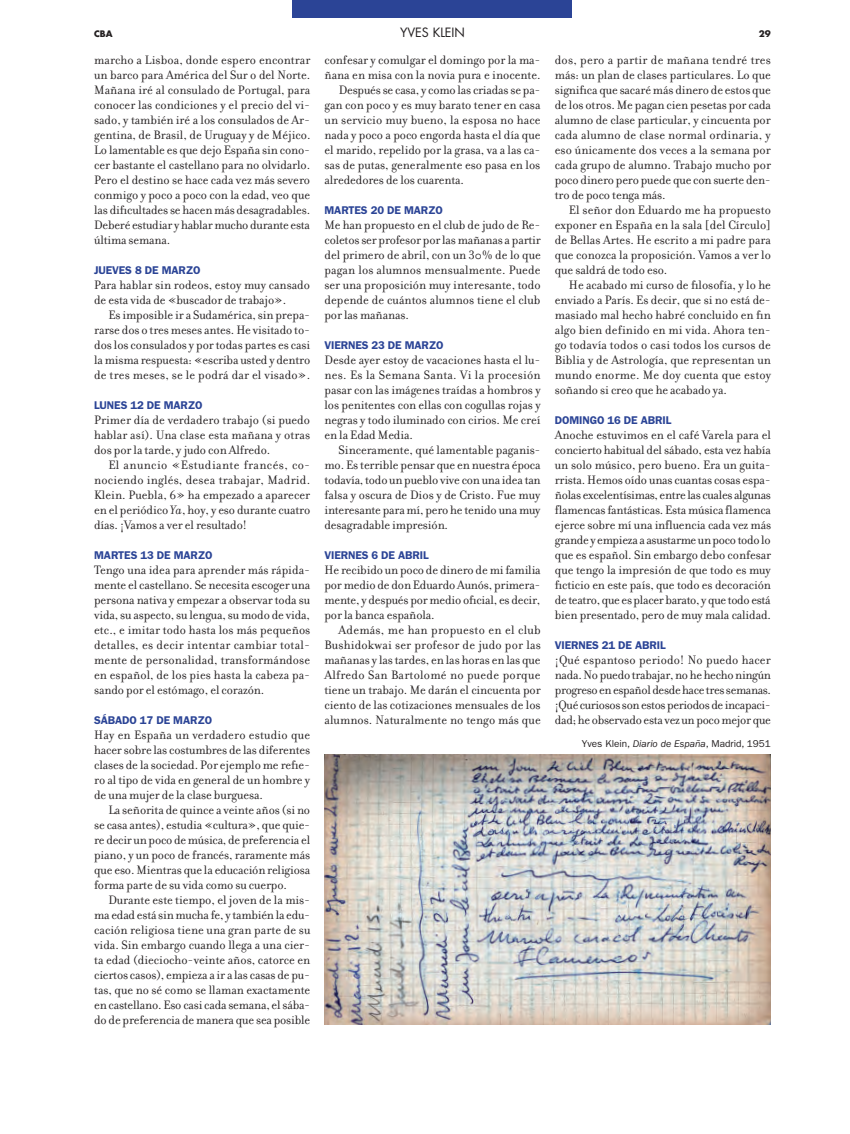
<style>
.page{position:relative;width:850px;height:1134px;background:#fff}
.page>*{position:absolute;margin:0;border:0;box-sizing:border-box;transform-origin:0 0}
.t1{font:13.12px/15px "Filosofia";letter-spacing:-.01em;color:#231f20;text-align:justify}
.t2{font:13.12px "Filosofia";letter-spacing:.01em;color:#231f20}
.t3{font:12.5px "Futura";color:#231f20}
.t4{font:600 11.25px "ITC Franklin Gothic Std";letter-spacing:-.01em;color:#2b4496}
.t5{font:10px "ITC Franklin Gothic Std";color:#231f20}
.t6{font:700 8.75px "Futura";color:#231f20}
.s1{font-style:italic}
</style>
<div class="page">
<div style="left:292px;top:0;width:280px;height:18px;background:#2b4496"></div>
<img style="left:324px;top:754px;width:447px;height:270px">
<p class="t6" style="left:94px;top:28px;width:20px">CBA</p>
<p class="t3" style="left:400px;top:24px;width:66px">YVES KLEIN</p>
<p class="t6" style="left:759px;top:28px;width:13px">29</p>
<p class="t1" style="left:94px;top:53px;width:218px">marcho a Lisboa, donde espero encontrar un barco para América del Sur o del Norte.<br>Mañana iré al consulado de Portugal, para conocer las condiciones y el precio del vi&shy;sado, y también iré a los consulados de Ar&shy;gentina, de Brasil, de Uruguay y de Méjico.<br>Lo lamentable es que dejo España sin cono&shy;cer bastante el castellano para no olvidarlo.<br>Pero el destino se hace cada vez más severo conmigo y poco a poco con la edad, veo que las dificultades se hacen más desagradables.<br>Deberé estudiar y hablar mucho durante esta última semana.</p>
<p class="t4" style="left:94px;top:264px;width:108px">JUEVES 8 DE MARZO</p>
<p class="t1" style="left:94px;top:278px;width:218px">Para hablar sin rodeos, estoy muy cansado de esta vida de «buscador de trabajo».</p>
<p class="t1" style="left:94px;top:308px;width:218px;text-indent:14px">Es imposible ir a Sudamérica, sin prepa&shy;rarse dos o tres meses antes. He visitado to&shy;dos los consulados y por todas partes es casi la misma respuesta: «escriba usted y dentro de tres meses, se le podrá dar el visado».</p>
<p class="t4" style="left:94px;top:399px;width:110px">LUNES 12 DE MARZO</p>
<p class="t1" style="left:94px;top:413px;width:218px">Primer día de verdadero trabajo (si puedo hablar así). Una clase esta mañana y otras dos por la tarde, y judo con Alfredo.</p>
<p class="t1" style="left:94px;top:458px;width:218px;text-indent:14px">El anuncio «Estudiante francés, co&shy;nociendo inglés, desea trabajar, Madrid.<br>Klein. Puebla, 6» ha empezado a aparecer en el periódico <span class="s1">Ya</span>, hoy, y eso durante cuatro días. ¡Vamos a ver el resultado!</p>
<p class="t4" style="left:94px;top:549px;width:120px">MARTES 13 DE MARZO</p>
<p class="t1" style="left:94px;top:563px;width:218px">Tengo una idea para aprender más rápida&shy;mente el castellano. Se necesita escoger una persona nativa y empezar a observar toda su vida, su aspecto, su lengua, su modo de vida, etc., e imitar todo hasta los más pequeños detalles, es decir intentar cambiar total&shy;mente de personalidad, transformándose en español, de los pies hasta la cabeza pa&shy;sando por el estómago, el corazón.</p>
<p class="t4" style="left:94px;top:714px;width:119px">SÁBADO 17 DE MARZO</p>
<p class="t1" style="left:94px;top:728px;width:218px">Hay en España un verdadero estudio que hacer sobre las costumbres de las diferentes clases de la sociedad. Por ejemplo me refie&shy;ro al tipo de vida en general de un hombre y de una mujer de la clase burguesa.</p>
<p class="t1" style="left:94px;top:803px;width:218px;text-indent:14px">La señorita de quince a veinte años (si no se casa antes), estudia «cultura», que quie&shy;re decir un poco de música, de preferencia el piano, y un poco de francés, raramente más que eso. Mientras que la educación religiosa forma parte de su vida como su cuerpo.</p>
<p class="t1" style="left:94px;top:893px;width:218px;text-indent:14px">Durante este tiempo, el joven de la mis&shy;ma edad está sin mucha fe, y también la edu&shy;cación religiosa tiene una gran parte de su vida. Sin embargo cuando llega a una cier&shy;ta edad (dieciocho-veinte años, catorce en ciertos casos), empieza a ir a las casas de pu&shy;tas, que no sé como se llaman exactamente en castellano. Eso casi cada semana, el sába&shy;do de preferencia de manera que sea posible</p>
<p class="t1" style="left:324px;top:53px;width:218px">confesar y comulgar el domingo por la ma-</p>
<p class="t1" style="left:324px;top:68px;width:218px">ñana en misa con la novia pura e inocente.</p>
<p class="t1" style="left:339px;top:83px;width:203px">Después se casa, y como las criadas se pa-</p>
<p class="t1" style="left:324px;top:98px;width:217px">gan con poco y es muy barato tener en casa</p>
<p class="t2" style="left:324px;top:113px;width:218px">un servicio muy bueno, la esposa no hace</p>
<p class="t1" style="left:324px;top:128px;width:218px">nada y poco a poco engorda hasta el día que</p>
<p class="t1" style="left:324px;top:143px;width:218px">el marido, repelido por la grasa, va a las ca-</p>
<p class="t1" style="left:324px;top:158px;width:217px">sas de putas, generalmente eso pasa en los</p>
<p class="t1" style="left:324px;top:173px;width:141px">alrededores de los cuarenta.</p>
<p class="t4" style="left:324px;top:204px;width:120px">MARTES 20 DE MARZO</p>
<p class="t1" style="left:324px;top:218px;width:218px">Me han propuesto en el club de judo de Re&shy;coletos ser profesor por las mañanas a partir del primero de abril, con un 30% de lo que pagan los alumnos mensualmente. Puede ser una proposición muy interesante, todo depende de cuántos alumnos tiene el club por las mañanas.</p>
<p class="t4" style="left:324px;top:339px;width:121px">VIERNES 23 DE MARZO</p>
<p class="t1" style="left:324px;top:353px;width:218px">Desde ayer estoy de vacaciones hasta el lu&shy;nes. Es la Semana Santa. Vi la procesión pasar con las imágenes traídas a hombros y los penitentes con ellas con cogullas rojas y negras y todo iluminado con cirios. Me creí en la Edad Media.</p>
<p class="t1" style="left:324px;top:443px;width:218px;text-indent:14px">Sinceramente, qué lamentable paganis&shy;mo. Es terrible pensar que en nuestra época todavía, todo un pueblo vive con una idea tan falsa y oscura de Dios y de Cristo. Fue muy interesante para mí, pero he tenido una muy desagradable impresión.</p>
<p class="t4" style="left:324px;top:549px;width:106px">VIERNES 6 DE ABRIL</p>
<p class="t1" style="left:324px;top:563px;width:218px">He recibido un poco de dinero de mi familia por medio de don Eduardo Aunós, primera&shy;mente, y después por medio oficial, es decir, por la banca española.</p>
<p class="t1" style="left:324px;top:623px;width:218px;text-indent:14px">Además, me han propuesto en el club Bushidokwai ser profesor de judo por las mañanas y las tardes, en las horas en las que Alfredo San Bartolomé no puede porque tiene un trabajo. Me darán el cincuenta por ciento de las cotizaciones mensuales de los alumnos. Naturalmente no tengo más que</p>
<p class="t1" style="left:555px;top:53px;width:218px">dos, pero a partir de mañana tendré tres más: un plan de clases particulares. Lo que significa que sacaré más dinero de estos que de los otros. Me pagan cien pesetas por cada alumno de clase particular, y cincuenta por cada alumno de clase normal ordinaria, y eso únicamente dos veces a la semana por cada grupo de alumno. Trabajo mucho por poco dinero pero puede que con suerte den&shy;tro de poco tenga más.</p>
<p class="t1" style="left:555px;top:203px;width:218px;text-indent:14px">El señor don Eduardo me ha propuesto exponer en España en la sala [del Círculo] de Bellas Artes. He escrito a mi padre para que conozca la proposición. Vamos a ver lo que saldrá de todo eso.</p>
<p class="t1" style="left:555px;top:278px;width:218px;text-indent:14px">He acabado mi curso de filosofía, y lo he enviado a París. Es decir, que si no está de&shy;masiado mal hecho habré concluido en fin algo bien definido en mi vida. Ahora ten&shy;go todavía todos o casi todos los cursos de Biblia y de Astrología, que representan un mundo enorme. Me doy cuenta que estoy soñando si creo que he acabado ya.</p>
<p class="t4" style="left:555px;top:414px;width:118px">DOMINGO 16 DE ABRIL</p>
<p class="t1" style="left:555px;top:428px;width:218px">Anoche estuvimos en el café Varela para el concierto habitual del sábado, esta vez había un solo músico, pero bueno. Era un guita&shy;rrista. Hemos oído unas cuantas cosas espa&shy;ñolas excelentísimas, entre las cuales algunas flamencas fantásticas. Esta música flamenca ejerce sobre mí una influencia cada vez más grande y empieza a asustarme un poco todo lo que es español. Sin embargo debo confesar que tengo la impresión de que todo es muy ficticio en este país, que todo es decoración de teatro, que es placer barato, y que todo está bien presentado, pero de muy mala calidad.</p>
<p class="t4" style="left:555px;top:639px;width:112px">VIERNES 21 DE ABRIL</p>
<p class="t1" style="left:555px;top:653px;width:218px">¡Qué espantoso periodo! No puedo hacer nada. No puedo trabajar, no he hecho ningún progreso en español desde hace tres semanas. ¡Qué curiosos son estos periodos de incapaci&shy;dad; he observado esta vez un poco mejor que</p>
<p class="t5" style="left:582px;top:737px;width:191px">Yves Klein, <span class="s1">Diario de España</span>, Madrid, 1951</p>
</div>
